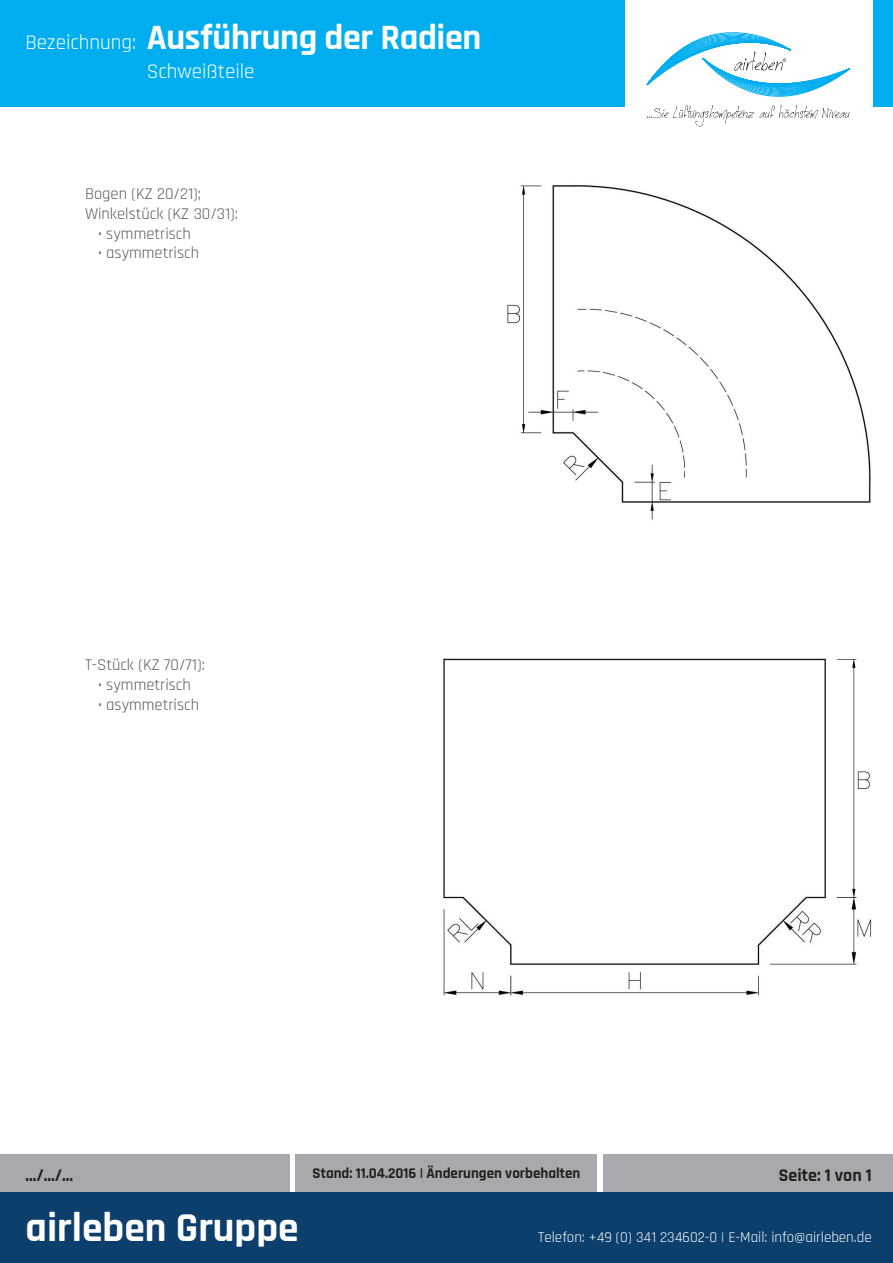
<style>
.page{position:relative;width:893px;height:1263px;background:#fff}
.page>*{position:absolute;margin:0;border:0;box-sizing:border-box;transform-origin:0 0}
.t1{font:700 41.55px "Rajdhani";color:#fff}
.t2{font:700 36px "Rajdhani";letter-spacing:-.01em;color:#fff}
.t3{font:21px "Rajdhani";color:#fff}
.t4{font:700 18px "Rajdhani";color:#231f20}
.t5{font:16.5px/19.8px "Rajdhani";color:#57585a}
.t6{font:15px "Rajdhani";color:#fff}
.t7{font:700 15px "Rajdhani";color:#231f20}
.s1{font-weight:400;font-size:21px}
</style>
<div class="page">
<div style="left:604px;top:1154px;width:289px;height:39px;background:#a8a9ad"></div>
<div style="left:296px;top:1154px;width:301px;height:39px;background:#a8a9ad"></div>
<div style="left:0;top:1154px;width:289px;height:39px;background:#a8a9ad"></div>
<div style="left:0;top:0;width:893px;height:106px;background:#00aeef"></div>
<div style="left:0;top:1193px;width:893px;height:70px;background:#0c3f6c"></div>
<div style="left:625px;top:0;width:247px;height:149px;background:#fff"></div>
<svg style="left:647px;top:32px;width:203px;height:95px"></svg>
<img style="left:507px;top:185px;width:364px;height:335px">
<img style="left:443px;top:658px;width:429px;height:338px">
<h2 class="t2" style="left:26px;top:16px;width:457px"><span class="s1">Bezeichnung:</span> Ausführung der Radien</h2>
<p class="t3" style="left:147px;top:59px;width:109px">Schweißteile</p>
<p class="t5" style="left:85px;top:184px;width:155px">Bogen (KZ 20/21);<br>Winkelstück (KZ 30/31):</p>
<p class="t5" style="left:98px;top:224px;width:95px">• symmetrisch</p>
<p class="t5" style="left:98px;top:244px;width:103px">• asymmetrisch</p>
<p class="t5" style="left:85px;top:656px;width:121px">T-Stück (KZ 70/71):</p>
<p class="t5" style="left:98px;top:675px;width:95px">• symmetrisch</p>
<p class="t5" style="left:98px;top:695px;width:103px">• asymmetrisch</p>
<p class="t4" style="left:26px;top:1164px;width:49px">.../.../...</p>
<p class="t7" style="left:313px;top:1164px;width:269px">Stand: 11.04.2016 | Änderungen vorbehalten</p>
<p class="t4" style="left:779px;top:1164px;width:94px">Seite: 1 von 1</p>
<h1 class="t1" style="left:26px;top:1202px;width:275px">airleben Gruppe</h1>
<p class="t6" style="left:538px;top:1228px;width:335px">Telefon: +49 (0) 341 234602-0 | E-Mail: info@airleben.de</p>
</div>
